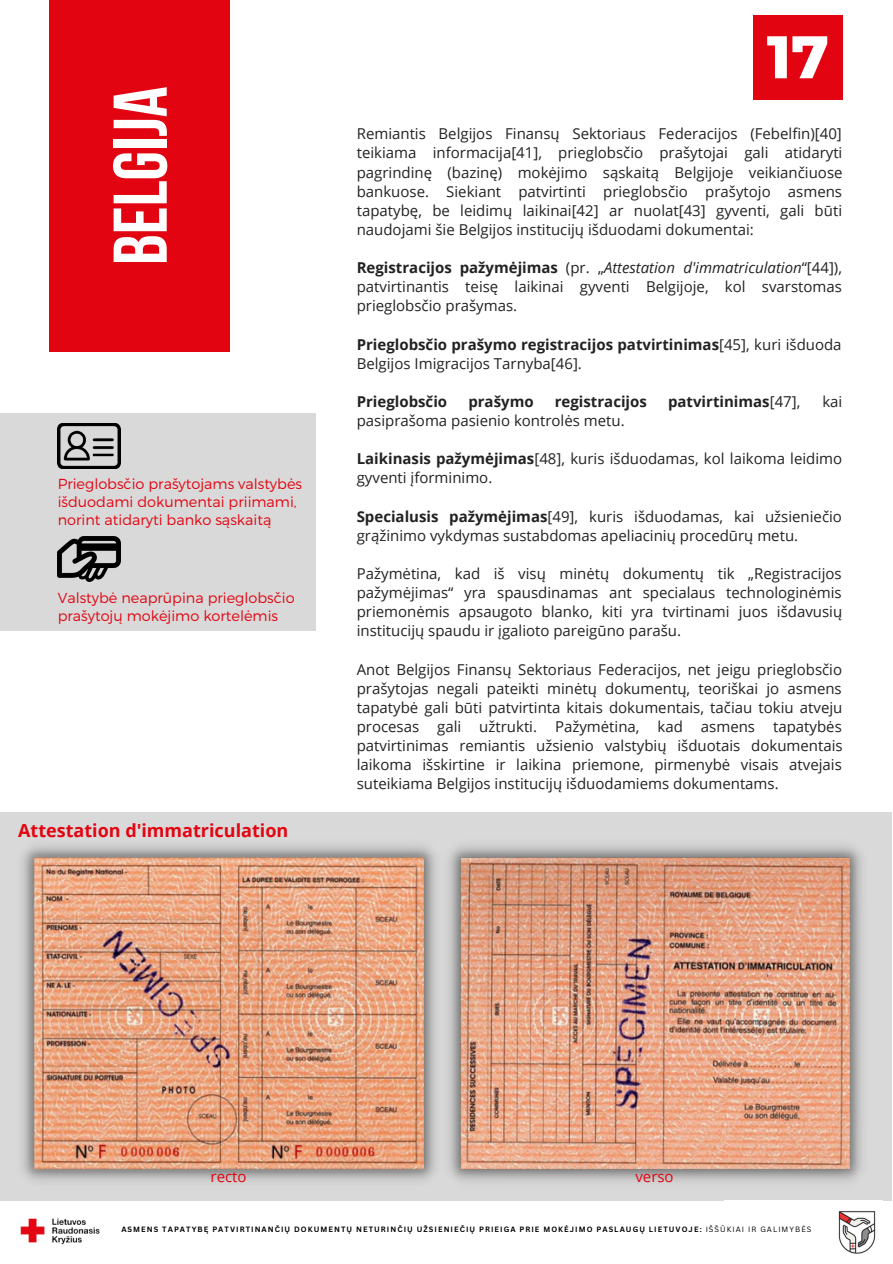
<style>
.page{position:relative;width:893px;height:1264px;background:#fff}
.page>*{position:absolute;margin:0;border:0;box-sizing:border-box;transform-origin:0 0}
.t1{font:700 75.9px "Bebas Neue";color:#fff}
.t2{font:800 60px "Montserrat";color:#fff}
.t3{font:700 18px "Open Sans";color:#e30411}
.t4{font:15px/19px "Open Sans";color:#222;text-align:justify}
.t5{font:700 15px "Open Sans";color:#222}
.t6{font:15px "Open Sans";color:#e30411}
.t7{font:300 14.4px/18px "Montserrat";color:#e30411}
.t8{font:700 7.5px "Canva Sans";letter-spacing:.14em;color:#000}
.s1{font-weight:700}
.s2{font-style:italic}
.s3{font-weight:400}
</style>
<div class="page">
<div style="left:49px;top:0;width:180px;height:351px;background:#e30411"></div>
<div style="left:0;top:812px;width:891px;height:388px;background:#d9d9d9"></div>
<div style="left:0;top:413px;width:316px;height:217px;background:#d9d9d9"></div>
<img style="left:58px;top:423px;width:63px;height:45px">
<img style="left:58px;top:537px;width:63px;height:44px">
<img style="left:838px;top:1211px;width:38px;height:43px">
<img style="left:20px;top:1218px;width:80px;height:27px">
<div style="left:753px;top:15px;width:89px;height:84px;background:#e30411"></div>
<img style="left:22px;top:845px;width:414px;height:337px">
<img style="left:448px;top:845px;width:414px;height:337px">
<h1 class="t1" style="left:110px;top:265px;width:180px;rotate:-90deg">BELGIJA</h1>
<p class="t7" style="left:58px;top:474px;width:246px">Prieglobsčio prašytojams valstybės išduodami dokumentai priimami, norint atidaryti banko sąskaitą</p>
<p class="t7" style="left:58px;top:588px;width:238px">Valstybė neaprūpina prieglobsčio prašytojų mokėjimo kortelėmis</p>
<p class="t3" style="left:18px;top:818px;width:272px">Attestation d'immatriculation</p>
<h2 class="t2" style="left:766px;top:20px;width:64px">17</h2>
<p class="t4" style="left:357px;top:124px;width:487px">Remiantis Belgijos Finansų Sektoriaus Federacijos (Febelfin)[40] teikiama informacija[41], prieglobsčio prašytojai gali atidaryti pagrindinę (bazinę) mokėjimo sąskaitą Belgijoje veikiančiuose bankuose. Siekiant patvirtinti prieglobsčio prašytojo asmens tapatybę, be leidimų laikinai[42] ar nuolat[43] gyventi, gali būti naudojami šie Belgijos institucijų išduodami dokumentai:</p>
<p class="t4" style="left:357px;top:258px;width:487px"><span class="s1">Registracijos pažymėjimas</span> (pr. „<span class="s2">Attestation d'immatriculation</span>“[44]), patvirtinantis teisę laikinai gyventi Belgijoje, kol svarstomas prieglobsčio prašymas.</p>
<p class="t4" style="left:357px;top:334px;width:486px"><span class="s1">Prieglobsčio prašymo registracijos patvirtinimas</span>[45], kuri išduoda<br>Belgijos Imigracijos Tarnyba[46].</p>
<p class="t5" style="left:357px;top:391px;width:92px">Prieglobsčio</p>
<p class="t5" style="left:468px;top:391px;width:67px">prašymo</p>
<p class="t5" style="left:554px;top:391px;width:94px">registracijos</p>
<p class="t5" style="left:668px;top:391px;width:134px">patvirtinimas<span class="s3">[47],</span></p>
<p class="t4" style="left:822px;top:391px;width:21px">kai</p>
<p class="t4" style="left:357px;top:411px;width:269px">pasiprašoma pasienio kontrolės metu.</p>
<p class="t4" style="left:357px;top:449px;width:487px"><span class="s1">Laikinasis pažymėjimas</span>[48], kuris išduodamas, kol laikoma leidimo gyventi įforminimo.</p>
<p class="t4" style="left:357px;top:506px;width:486px"><span class="s1">Specialusis pažymėjimas</span>[49], kuris išduodamas, kai užsieniečio grąžinimo vykdymas sustabdomas apeliacinių procedūrų metu.</p>
<p class="t4" style="left:357px;top:563px;width:487px">Pažymėtina, kad iš visų minėtų dokumentų tik „Registracijos pažymėjimas“ yra spausdinamas ant specialaus technologinėmis priemonėmis apsaugoto blanko, kiti yra tvirtinami juos išdavusių institucijų spaudu ir įgalioto pareigūno parašu.</p>
<p class="t4" style="left:357px;top:659px;width:487px">Anot Belgijos Finansų Sektoriaus Federacijos, net jeigu prieglobsčio prašytojas negali pateikti minėtų dokumentų, teoriškai jo asmens tapatybė gali būti patvirtinta kitais dokumentais, tačiau tokiu atveju procesas gali užtrukti. Pažymėtina, kad asmens tapatybės patvirtinimas remiantis užsienio valstybių išduotais dokumentais laikoma išskirtine ir laikina priemone, pirmenybė visais atvejais suteikiama Belgijos institucijų išduodamiems dokumentams.</p>
<p class="t6" style="left:210px;top:1166px;width:37px">recto</p>
<p class="t6" style="left:635px;top:1166px;width:40px">verso</p>
<p class="t8" style="left:121px;top:1223px;width:691px">ASMENS TAPATYBĘ PATVIRTINANČIŲ DOKUMENTŲ NETURINČIŲ UŽSIENIEČIŲ PRIEIGA PRIE MOKĖJIMO PASLAUGŲ LIETUVOJE: <span class="s3">IŠŠŪKIAI IR GALIMYBĖS</span></p>
</div>
